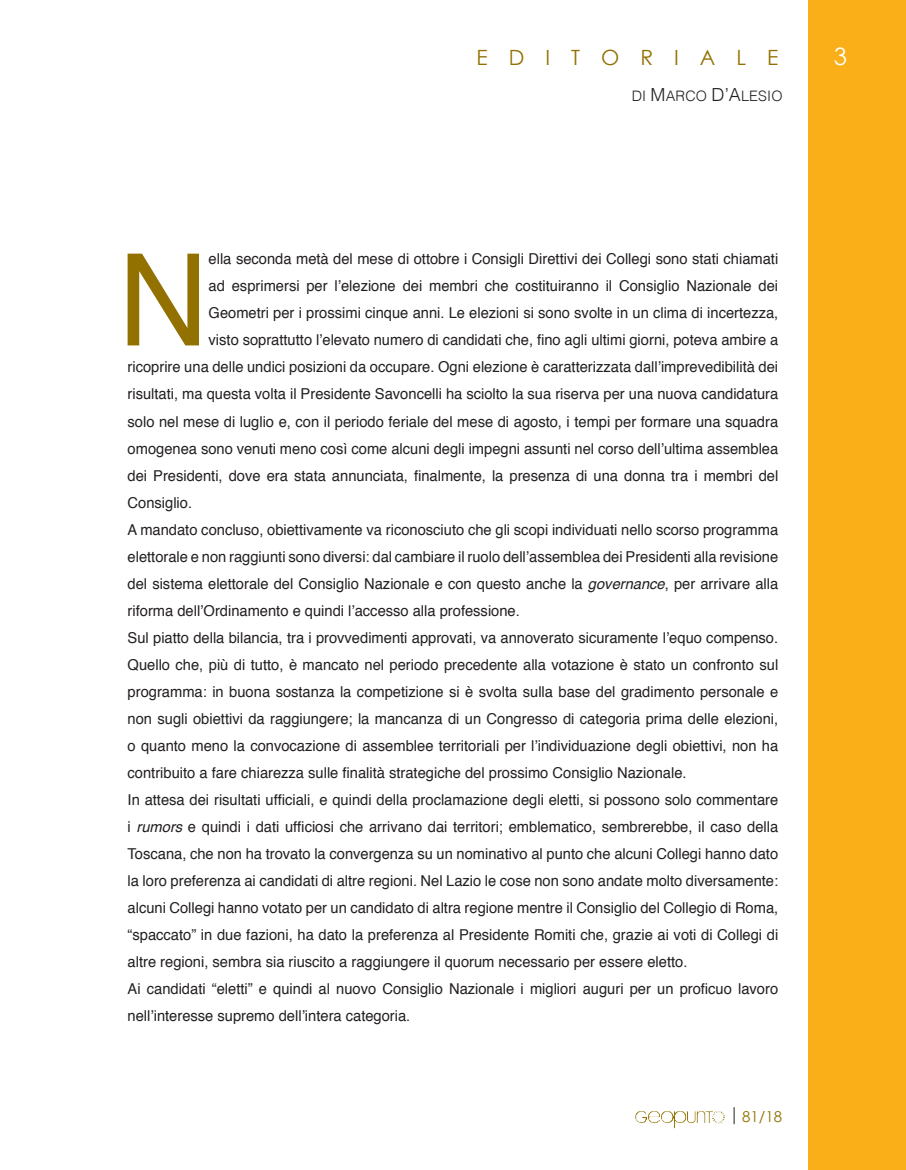
<style>
.page{position:relative;width:906px;height:1170px;background:#fff}
.page>*{position:absolute;margin:0;border:0;box-sizing:border-box;transform-origin:0 0}
.t1{font:127.95px "Helvetica";color:#927100}
.t2{font:24px "Century Gothic";color:#fff}
.t3{font:21px "Century Gothic";letter-spacing:1em;color:#927100}
.t4{font:15px "Helvetica";color:#231f20}
.t5{font:15px "Century Gothic";color:#927100}
.t6{font:14.4px "Helvetica Light SC800";letter-spacing:.01em;color:#231f20}
.s1{font-size:18px}
.s2{font-style:italic}
</style>
<div class="page">
<svg style="left:733px;top:1107px;width:1px;height:17px"></svg>
<svg style="left:712px;top:1111px;width:10px;height:12px"></svg>
<div style="left:809px;top:0;width:97px;height:1169px;background:#faaf18"></div>
<h3 class="t3" style="left:476px;top:44px;width:303px">EDITORIALE</h3>
<p class="t6" style="left:631px;top:87px;width:152px">DI <span class="s1">M</span>ARCO <span class="s1">D’A</span>LESIO</p>
<h2 class="t2" style="left:833px;top:41px;width:15px">3</h2>
<h1 class="t1" style="left:118px;top:202px;width:92px">N</h1>
<p class="t4" style="left:209px;top:247px;width:571px">ella seconda metà del mese di ottobre i Consigli Direttivi dei Collegi sono stati chiamati</p>
<p class="t4" style="left:209px;top:274px;width:571px">ad esprimersi per l’elezione dei membri che costituiranno il Consiglio Nazionale dei</p>
<p class="t4" style="left:209px;top:301px;width:571px">Geometri per i prossimi cinque anni. Le elezioni si sono svolte in un clima di incertezza,</p>
<p class="t4" style="left:209px;top:328px;width:571px">visto soprattutto l’elevato numero di candidati che, fino agli ultimi giorni, poteva ambire a</p>
<p class="t4" style="left:128px;top:355px;width:652px">ricoprire una delle undici posizioni da occupare. Ogni elezione è caratterizzata dall’imprevedibilità dei</p>
<p class="t4" style="left:128px;top:382px;width:652px">risultati, ma questa volta il Presidente Savoncelli ha sciolto la sua riserva per una nuova candidatura</p>
<p class="t4" style="left:128px;top:409px;width:652px">solo nel mese di luglio e, con il periodo feriale del mese di agosto, i tempi per formare una squadra</p>
<p class="t4" style="left:128px;top:436px;width:652px">omogenea sono venuti meno così come alcuni degli impegni assunti nel corso dell’ultima assemblea</p>
<p class="t4" style="left:128px;top:463px;width:652px">dei Presidenti, dove era stata annunciata, finalmente, la presenza di una donna tra i membri del</p>
<p class="t4" style="left:128px;top:490px;width:66px">Consiglio.</p>
<p class="t4" style="left:128px;top:517px;width:652px">A mandato concluso, obiettivamente va riconosciuto che gli scopi individuati nello scorso programma</p>
<p class="t4" style="left:128px;top:544px;width:652px">elettorale e non raggiunti sono diversi: dal cambiare il ruolo dell’assemblea dei Presidenti alla revisione</p>
<p class="t4" style="left:128px;top:571px;width:652px">del sistema elettorale del Consiglio Nazionale e con questo anche la <span class="s2">governance</span>, per arrivare alla</p>
<p class="t4" style="left:128px;top:598px;width:394px">riforma dell’Ordinamento e quindi l’accesso alla professione.</p>
<p class="t4" style="left:128px;top:625px;width:652px">Sul piatto della bilancia, tra i provvedimenti approvati, va annoverato sicuramente l’equo compenso.</p>
<p class="t4" style="left:128px;top:652px;width:652px">Quello che, più di tutto, è mancato nel periodo precedente alla votazione è stato un confronto sul</p>
<p class="t4" style="left:128px;top:679px;width:652px">programma: in buona sostanza la competizione si è svolta sulla base del gradimento personale e</p>
<p class="t4" style="left:128px;top:706px;width:652px">non sugli obiettivi da raggiungere; la mancanza di un Congresso di categoria prima delle elezioni,</p>
<p class="t4" style="left:128px;top:733px;width:652px">o quanto meno la convocazione di assemblee territoriali per l’individuazione degli obiettivi, non ha</p>
<p class="t4" style="left:128px;top:760px;width:560px">contribuito a fare chiarezza sulle finalità strategiche del prossimo Consiglio Nazionale.</p>
<p class="t4" style="left:128px;top:787px;width:652px">In attesa dei risultati ufficiali, e quindi della proclamazione degli eletti, si possono solo commentare</p>
<p class="t4" style="left:128px;top:814px;width:652px">i <span class="s2">rumors</span> e quindi i dati ufficiosi che arrivano dai territori; emblematico, sembrerebbe, il caso della</p>
<p class="t4" style="left:128px;top:841px;width:652px">Toscana, che non ha trovato la convergenza su un nominativo al punto che alcuni Collegi hanno dato</p>
<p class="t4" style="left:128px;top:868px;width:652px">la loro preferenza ai candidati di altre regioni. Nel Lazio le cose non sono andate molto diversamente:</p>
<p class="t4" style="left:128px;top:895px;width:652px">alcuni Collegi hanno votato per un candidato di altra regione mentre il Consiglio del Collegio di Roma,</p>
<p class="t4" style="left:128px;top:922px;width:652px">“spaccato” in due fazioni, ha dato la preferenza al Presidente Romiti che, grazie ai voti di Collegi di</p>
<p class="t4" style="left:128px;top:949px;width:561px">altre regioni, sembra sia riuscito a raggiungere il quorum necessario per essere eletto.</p>
<p class="t4" style="left:128px;top:976px;width:652px">Ai candidati “eletti” e quindi al nuovo Consiglio Nazionale i migliori auguri per un proficuo lavoro</p>
<p class="t4" style="left:128px;top:1003px;width:284px">nell’interesse supremo dell’intera categoria.</p>
<p class="t5" style="left:742px;top:1106px;width:41px">81/18</p>
</div>
